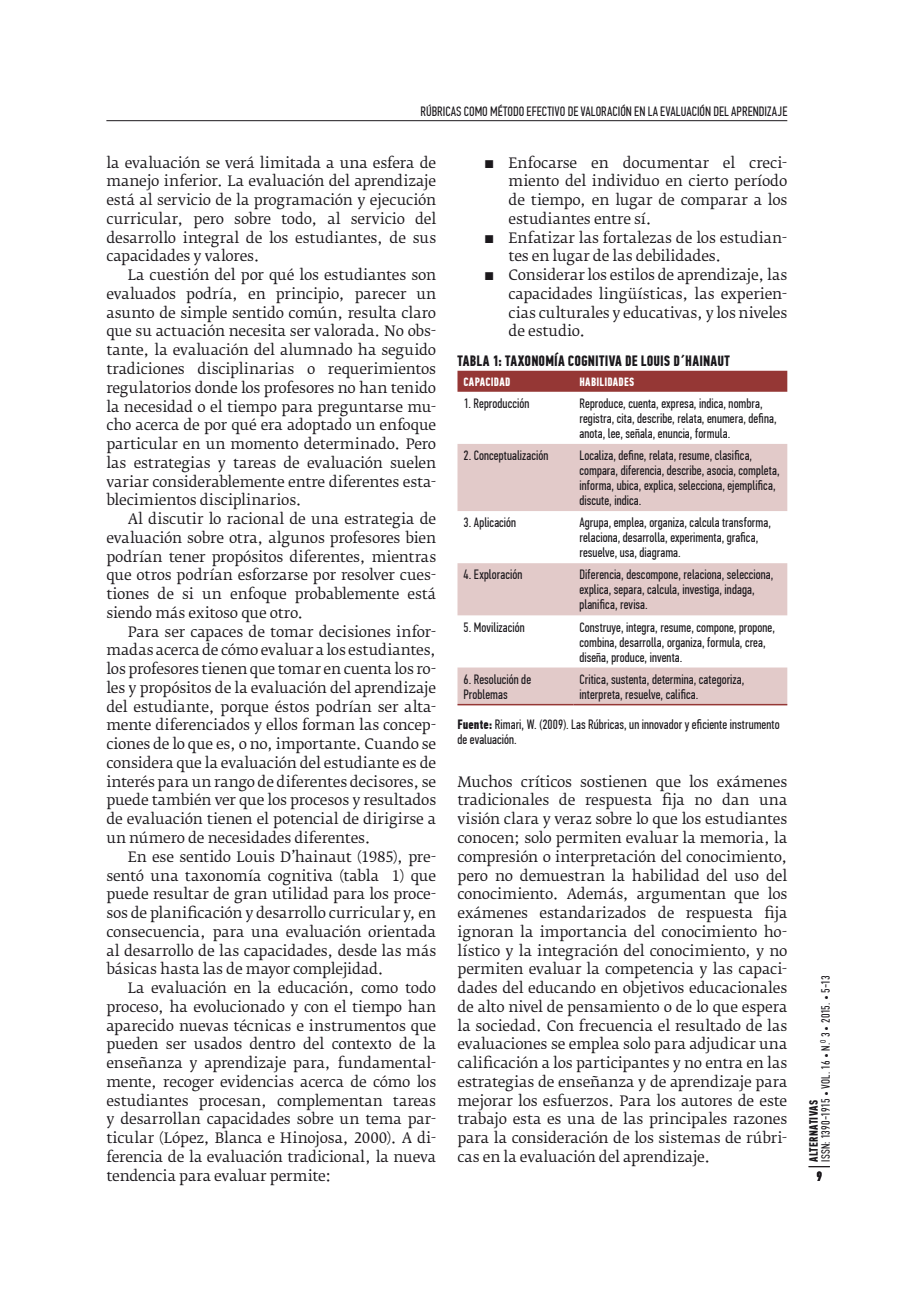
<style>
.page{position:relative;width:915px;height:1306px;background:#fff}
.page>*{position:absolute;margin:0;border:0;box-sizing:border-box;transform-origin:0 0}
.Nombre_Tabla{font:700 15px "PF Din Text Comp Pro";letter-spacing:.005em;color:#1b181c}
.Cuerpo_de_Texto{font:14.25px/18.8px "Fedra Serif B Pro";letter-spacing:-.01em;color:#1b181c;text-align:justify}
.Primer_Párrafo{font:14.25px/18.8px "Fedra Serif B Pro";letter-spacing:-.01em;color:#1b181c;text-align:justify}
.Texto_Tabla{font:13.5px/15px "PF Din Text Comp Pro";letter-spacing:.005em;color:#1b181c}
.Fuente_Tabla{font:13.5px/15px "PF Din Text Comp Pro";letter-spacing:.005em;color:#1b181c}
.t1{font:700 13.5px "PF Din Text Comp Pro";color:#1b181c}
.t2{font:12px/12px "PF Din Text Comp Pro";letter-spacing:.005em;color:#1b181c}
.Cabezal_Tabla{font:700 12px "PF Din Text Comp Pro";letter-spacing:.02em;color:#fff}
.s1{font-weight:700}
</style>
<div class="page">
<hr style="left:106px;top:120px;width:681px;height:1px;background:#1b181c">
<svg style="left:808px;top:1166px;width:21px;height:1px"></svg>
<div style="left:457px;top:371px;width:330px;height:21px;background:#953735"></div>
<svg style="left:457px;top:444px;width:330px;height:260px;fill:#e2cac9"></svg>
<hr style="left:457px;top:704px;width:116px;height:1px;background:#953735">
<hr style="left:573px;top:704px;width:214px;height:1px;background:#953735">
<p class="Texto_Tabla" style="left:420px;top:104px;width:368px">RÚBRICAS COMO MÉTODO EFECTIVO DE VALORACIÓN EN LA EVALUACIÓN DEL APRENDIZAJE</p>
<p class="Cuerpo_de_Texto" style="left:106px;top:153px;width:331px">la evaluación se verá limitada a una esfera de manejo inferior. La evaluación del aprendizaje está al servicio de la programación y ejecución curricular, pero sobre todo, al servicio del desarrollo integral de los estudiantes, de sus capacidades y valores.</p>
<p class="Cuerpo_de_Texto" style="left:106px;top:266px;width:331px;text-indent:21px">La cuestión del por qué los estudiantes son evaluados podría, en principio, parecer un asunto de simple sentido común, resulta claro que su actuación necesita ser valorada. No obs&shy;tante, la evaluación del alumnado ha seguido tradiciones disciplinarias o requerimientos regulatorios donde los profesores no han tenido la necesidad o el tiempo para preguntarse mu&shy;cho acerca de por qué era adoptado un enfoque particular en un momento determinado. Pero las estrategias y tareas de evaluación suelen variar considerablemente entre diferentes esta&shy;blecimientos disciplinarios.</p>
<p class="Cuerpo_de_Texto" style="left:106px;top:509px;width:331px;text-indent:21px">Al discutir lo racional de una estrategia de evaluación sobre otra, algunos profesores bien podrían tener propósitos diferentes, mientras que otros podrían esforzarse por resolver cues&shy;tiones de si un enfoque probablemente está siendo más exitoso que otro.</p>
<p class="Cuerpo_de_Texto" style="left:106px;top:622px;width:331px;text-indent:21px">Para ser capaces de tomar decisiones infor&shy;madas acerca de cómo evaluar a los estudiantes, los profesores tienen que tomar en cuenta los ro&shy;les y propósitos de la evaluación del aprendizaje del estudiante, porque éstos podrían ser alta&shy;mente diferenciados y ellos forman las concep&shy;ciones de lo que es, o no, importante. Cuando se considera que la evaluación del estudiante es de interés para un rango de diferentes decisores, se puede también ver que los procesos y resultados de evaluación tienen el potencial de dirigirse a un número de necesidades diferentes.</p>
<p class="Cuerpo_de_Texto" style="left:106px;top:847px;width:331px;text-indent:21px">En ese sentido Louis D’hainaut (1985), pre&shy;sentó una taxonomía cognitiva (tabla 1) que puede resultar de gran utilidad para los proce&shy;sos de planificación y desarrollo curricular y, en consecuencia, para una evaluación orientada al desarrollo de las capacidades, desde las más básicas hasta las de mayor complejidad.</p>
<p class="Cuerpo_de_Texto" style="left:106px;top:978px;width:331px;text-indent:21px">La evaluación en la educación, como todo proceso, ha evolucionado y con el tiempo han aparecido nuevas técnicas e instrumentos que pueden ser usados dentro del contexto de la enseñanza y aprendizaje para, fundamental&shy;mente, recoger evidencias acerca de cómo los estudiantes procesan, complementan tareas y desarrollan capacidades sobre un tema par&shy;ticular (López, Blanca e Hinojosa, 2000). A di&shy;ferencia de la evaluación tradicional, la nueva tendencia para evaluar permite:</p>
<p class="Primer_Párrafo" style="left:508px;top:153px;width:280px;text-indent:-25px">▪ Enfocarse en documentar el creci&shy;miento del individuo en cierto período de tiempo, en lugar de comparar a los estudiantes entre sí.</p>
<p class="Primer_Párrafo" style="left:508px;top:228px;width:280px;text-indent:-25px">▪ Enfatizar las fortalezas de los estudian&shy;tes en lugar de las debilidades.</p>
<p class="Primer_Párrafo" style="left:508px;top:266px;width:280px;text-indent:-25px">▪ Considerar los estilos de aprendizaje, las capacidades lingüísticas, las experien&shy;cias culturales y educativas, y los niveles de estudio.</p>
<p class="Nombre_Tabla" style="left:457px;top:352px;width:274px">TABLA 1: TAXONOMÍA COGNITIVA DE LOUIS D´HAINAUT</p>
<p class="Cabezal_Tabla" style="left:463px;top:374px;width:48px">CAPACIDAD</p>
<p class="Cabezal_Tabla" style="left:579px;top:374px;width:56px">HABILIDADES</p>
<p class="Texto_Tabla" style="left:463px;top:396px;width:67px">1. Reproducción</p>
<p class="Texto_Tabla" style="left:579px;top:396px;width:199px">Reproduce, cuenta, expresa, indica, nombra, registra, cita, describe, relata, enumera, defina, anota, lee, señala, enuncia, formula.</p>
<p class="Texto_Tabla" style="left:463px;top:448px;width:86px">2. Conceptualización</p>
<p class="Texto_Tabla" style="left:579px;top:448px;width:201px">Localiza, define, relata, resume, clasifica, compara, diferencia, describe, asocia, completa, informa, ubica, explica, selecciona, ejemplifica, discute, indica.</p>
<p class="Texto_Tabla" style="left:463px;top:515px;width:54px">3. Aplicación</p>
<p class="Texto_Tabla" style="left:579px;top:515px;width:193px">Agrupa, emplea, organiza, calcula transforma, relaciona, desarrolla, experimenta, grafica, resuelve, usa, diagrama.</p>
<p class="Texto_Tabla" style="left:463px;top:567px;width:60px">4. Exploración</p>
<p class="Texto_Tabla" style="left:579px;top:567px;width:195px">Diferencia, descompone, relaciona, selecciona, explica, separa, calcula, investiga, indaga, planifica, revisa.</p>
<p class="Texto_Tabla" style="left:463px;top:619px;width:63px">5. Movilización</p>
<p class="Texto_Tabla" style="left:579px;top:619px;width:197px">Construye, integra, resume, compone, propone, combina, desarrolla, organiza, formula, crea, diseña, produce, inventa.</p>
<p class="Texto_Tabla" style="left:463px;top:671px;width:69px">6. Resolución de<br>Problemas</p>
<p class="Texto_Tabla" style="left:579px;top:671px;width:166px">Critica, sustenta, determina, categoriza, interpreta, resuelve, califica.</p>
<p class="Fuente_Tabla" style="left:457px;top:717px;width:323px"><span class="s1">Fuente:</span> Rimari, W. (2009). Las Rúbricas, un innovador y eficiente instrumento de evaluación.</p>
<p class="Primer_Párrafo" style="left:457px;top:772px;width:331px">Muchos críticos sostienen que los exámenes tradicionales de respuesta fija no dan una visión clara y veraz sobre lo que los estudiantes conocen; solo permiten evaluar la memoria, la compresión o interpretación del conocimiento, pero no demuestran la habilidad del uso del conocimiento. Además, argumentan que los exámenes estandarizados de respuesta fija ignoran la importancia del conocimiento ho&shy;lístico y la integración del conocimiento, y no permiten evaluar la competencia y las capaci&shy;dades del educando en objetivos educacionales de alto nivel de pensamiento o de lo que espera la sociedad. Con frecuencia el resultado de las evaluaciones se emplea solo para adjudicar una calificación a los participantes y no entra en las estrategias de enseñanza y de aprendizaje para mejorar los esfuerzos. Para los autores de este trabajo esta es una de las principales razones para la consideración de los sistemas de rúbri&shy;cas en la evaluación del aprendizaje.</p>
<p class="t2" style="left:807px;top:1161px;width:188px;rotate:-90deg"><span class="s1">ALTERNATIVAS<br></span>ISSN: 1390-1915 • VOL. 16 • N.<sup>O</sup> 3 • 2015. • 5-13</p>
<p class="t1" style="left:816px;top:1167px;width:7px">9</p>
</div>
